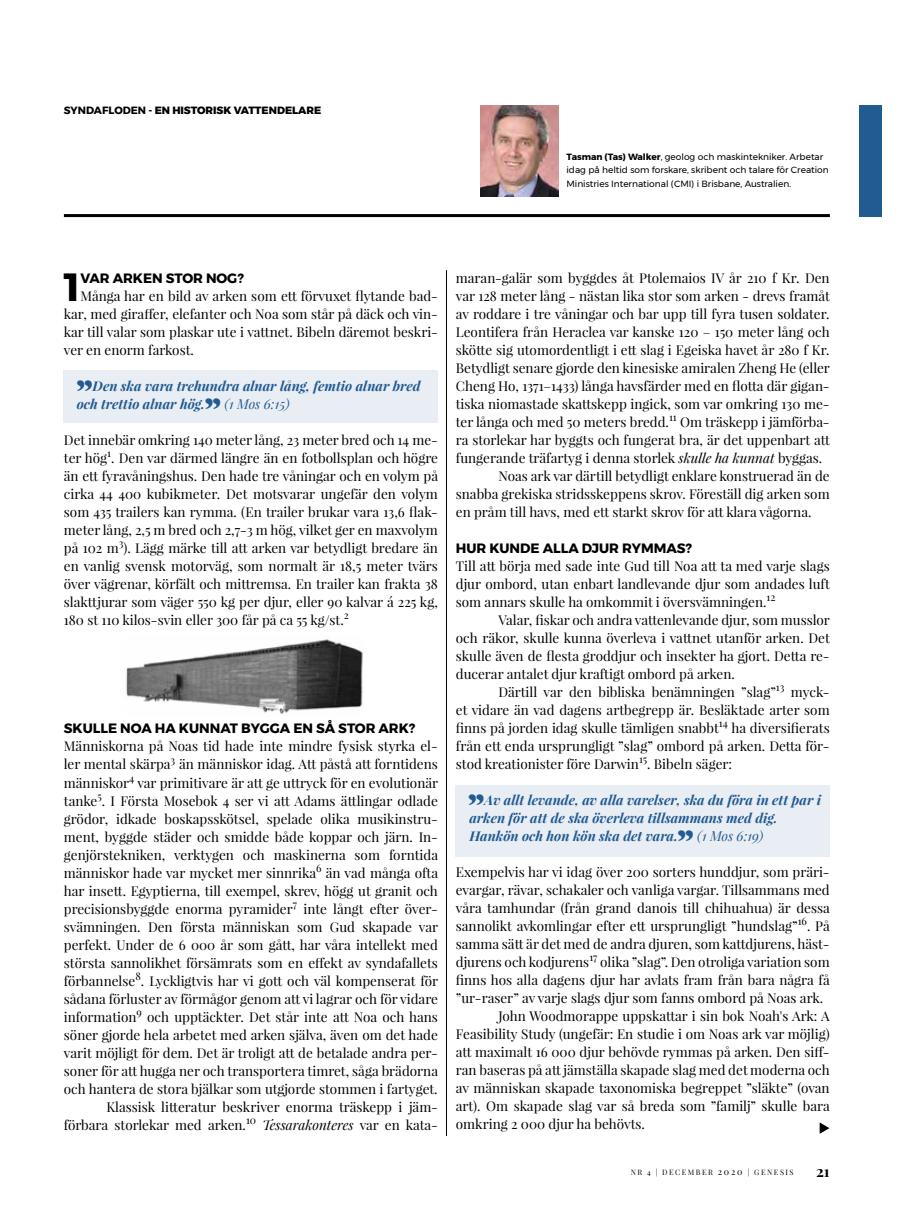
<style>
.page{position:relative;width:915px;height:1221px;background:#fff}
.page>*{position:absolute;margin:0;border:0;box-sizing:border-box;transform-origin:0 0}
.t1{font:700 39.15px "Montserrat";color:#000}
.t2{font:700 15px "Playfair Display";color:#000}
.t3{font:13.5px/18px "Playfair Display";color:#000;text-align:justify}
.t4{font:italic 700 13.5px/18px "Playfair Display";color:#225b92}
.t5{font:700 13.5px "Montserrat";color:#000}
.t6{font:800 10.5px "Montserrat";color:#000}
.t7{font:9px/13.5px "Montserrat";color:#000}
.t8{font:7.5px "Playfair Display";letter-spacing:.2em;color:#000}
.s1{font-weight:700}
.s2{font-family:"Gastromond";font-weight:400;font-style:normal;font-size:25.5px}
.s3{font-weight:400}
.s4{font-style:italic}
.s5{font-size:9px}
</style>
<div class="page">
<div style="left:455px;top:784px;width:374px;height:72px;background:#e9eef4"></div>
<div style="left:64px;top:369px;width:373px;height:53px;background:#e9eef4"></div>
<div style="left:858px;top:105px;width:23px;height:111px;background:#225b92"></div>
<hr style="left:64px;top:214px;width:765px;height:3px;background:#000">
<svg style="left:819px;top:1122px;width:10px;height:11px"></svg>
<hr style="left:446px;top:270px;width:1px;height:865px;background:#000">
<img style="left:126px;top:639px;width:237px;height:75px">
<img style="left:480px;top:105px;width:78px;height:92px">
<p class="t6" style="left:64px;top:102px;width:259px"><span class="s1">SYNDAFLODEN</span> - EN HISTORISK VATTENDELARE</p>
<p class="t7" style="left:566px;top:150px;width:264px"><span class="s1">Tasman (Tas) Walker</span>, geolog och maskintekniker. Arbetar idag på heltid som forskare, skribent och talare för Creation<br>Ministries International (CMI) i Brisbane, Australien.</p>
<h1 class="t1" style="left:64px;top:256px;width:17px">1</h1>
<p class="t5" style="left:80px;top:267px;width:165px">VAR ARKEN STOR NOG?</p>
<p class="t3" style="left:64px;top:287px;width:375px;text-indent:16px">Många har en bild av arken som ett förvuxet flytande bad&shy;kar, med giraffer, elefanter och Noa som står på däck och vin&shy;kar till valar som plaskar ute i vattnet. Bibeln däremot beskri&shy;ver en enorm farkost.</p>
<p class="t4" style="left:77px;top:377px;width:345px"><span class="s2">”</span>Den ska vara trehundra alnar lång, femtio alnar bred och trettio alnar hög.<span class="s2">”</span> <span class="s3">(1 Mos 6:15)</span></p>
<p class="t3" style="left:64px;top:431px;width:375px">Det innebär omkring 140 meter lång, 23 meter bred och 14 me&shy;ter hög<sup>1</sup>. Den var därmed längre än en fotbollsplan och högre än ett fyravåningshus. Den hade tre våningar och en volym på cirka 44 400 kubikmeter. Det motsvarar ungefär den volym som 435 trailers kan rymma. (En trailer brukar vara 13,6 flak&shy;meter lång, 2,5 m bred och 2,7-3 m hög, vilket ger en maxvolym på 102 m<sup>3</sup>). Lägg märke till att arken var betydligt bredare än en vanlig svensk motorväg, som normalt är 18,5 meter tvärs över vägrenar, körfält och mittremsa. En trailer kan frakta 38 slakttjurar som väger 550 kg per djur, eller 90 kalvar á 225 kg, 180 st 110 kilos-svin eller 300 får på ca 55 kg/st.<sup>2</sup></p>
<p class="t5" style="left:64px;top:717px;width:353px">SKULLE NOA HA KUNNAT BYGGA EN SÅ STOR ARK?</p>
<p class="t3" style="left:64px;top:737px;width:375px;text-align:right">Människorna på Noas tid hade inte mindre fysisk styrka el&shy;ler mental skärpa<sup>3</sup> än människor idag. Att påstå att forntidens människor<sup>4</sup> var primitivare är att ge uttryck för en evolutionär tanke<sup>5</sup>. I Första Mosebok 4 ser vi att Adams ättlingar odlade grödor, idkade boskapsskötsel, spelade olika musikinstru&shy;ment, byggde städer och smidde både koppar och järn. In&shy;genjörstekniken, verktygen och maskinerna som forntida människor hade var mycket mer sinnrika<sup>6</sup> än vad många ofta har insett. Egyptierna, till exempel, skrev, högg ut granit och precisionsbyggde enorma pyramider<sup>7</sup> inte långt efter över&shy;svämningen. Den första människan som Gud skapade var perfekt. Under de 6 000 år som gått, har våra intellekt med största sannolikhet försämrats som en effekt av syndafallets förbannelse<sup>8</sup>. Lyckligtvis har vi gott och väl kompenserat för sådana förluster av förmågor genom att vi lagrar och för vidare information<sup>9</sup> och upptäckter. Det står inte att Noa och hans söner gjorde hela arbetet med arken själva, även om det hade varit möjligt för dem. Det är troligt att de betalade andra per&shy;soner för att hugga ner och transportera timret, såga brädorna och hantera de stora bjälkar som utgjorde stommen i fartyget.<br>Klassisk litteratur beskriver enorma träskepp i jäm&shy;förbara storlekar med arken.<sup>10</sup> <span class="s4">Tessarakonteres</span> var en kata-</p>
<p class="t3" style="left:455px;top:268px;width:375px">maran-galär som byggdes åt Ptolemaios IV år 210 f Kr. Den</p>
<p class="t3" style="left:455px;top:286px;width:375px">var 128 meter lång - nästan lika stor som arken - drevs framåt</p>
<p class="t3" style="left:455px;top:304px;width:375px">av roddare i tre våningar och bar upp till fyra tusen soldater.</p>
<p class="t3" style="left:455px;top:322px;width:375px">Leontifera från Heraclea var kanske 120 – 150 meter lång och</p>
<p class="t3" style="left:455px;top:340px;width:375px">skötte sig utomordentligt i ett slag i Egeiska havet år 280 f Kr.</p>
<p class="t3" style="left:455px;top:358px;width:375px">Betydligt senare gjorde den kinesiske amiralen Zheng He (eller</p>
<p class="t3" style="left:455px;top:376px;width:375px">Cheng Ho, 1371–1433) långa havsfärder med en flotta där gigan-</p>
<p class="t3" style="left:455px;top:394px;width:375px">tiska niomastade skattskepp ingick, som var omkring 130 me-</p>
<p class="t3" style="left:455px;top:412px;width:375px">ter långa och med 50 meters bredd.<sup>11</sup> Om träskepp i jämförba-</p>
<p class="t3" style="left:455px;top:430px;width:375px">ra storlekar har byggts och fungerat bra, är det uppenbart att</p>
<p class="t3" style="left:455px;top:448px;width:368px">fungerande träfartyg i denna storlek <span class="s4">skulle ha kunnat</span> byggas.</p>
<p class="t3" style="left:498px;top:466px;width:332px">Noas ark var därtill betydligt enklare konstruerad än de</p>
<p class="t3" style="left:455px;top:484px;width:375px">snabba grekiska stridsskeppens skrov. Föreställ dig arken som</p>
<p class="t3" style="left:455px;top:502px;width:357px">en pråm till havs, med ett starkt skrov för att klara vågorna.</p>
<p class="t5" style="left:455px;top:537px;width:237px">HUR KUNDE ALLA DJUR RYMMAS?</p>
<p class="t3" style="left:455px;top:556px;width:375px">Till att börja med sade inte Gud till Noa att ta med varje slags djur ombord, utan enbart landlevande djur som andades luft som annars skulle ha omkommit i översvämningen.<sup>12</sup></p>
<p class="t3" style="left:455px;top:610px;width:375px;text-indent:43px">Valar, fiskar och andra vattenlevande djur, som musslor och räkor, skulle kunna överleva i vattnet utanför arken. Det skulle även de flesta groddjur och insekter ha gjort. Detta re&shy;ducerar antalet djur kraftigt ombord på arken.</p>
<p class="t3" style="left:455px;top:682px;width:375px;text-indent:43px">Därtill var den bibliska benämningen ”slag”<sup>13</sup> myck&shy;et vidare än vad dagens artbegrepp är. Besläktade arter som finns på jorden idag skulle tämligen snabbt<sup>14</sup> ha diversifierats från ett enda ursprungligt ”slag” ombord på arken. Detta för&shy;stod kreationister före Darwin<sup>15</sup>. Bibeln säger:</p>
<p class="t4" style="left:468px;top:790px;width:354px"><span class="s2">”</span>Av allt levande, av alla varelser, ska du föra in ett par i arken för att de ska överleva tillsammans med dig.<br>Hankön och hon kön ska det vara.<span class="s2">”</span> <span class="s3">(1 Mos 6:19)</span></p>
<p class="t3" style="left:455px;top:862px;width:375px">Exempelvis har vi idag över 200 sorters hunddjur, som präri-</p>
<p class="t3" style="left:455px;top:880px;width:375px">evargar, rävar, schakaler och vanliga vargar. Tillsammans med</p>
<p class="t3" style="left:455px;top:898px;width:375px">våra tamhundar (från grand danois till chihuahua) är dessa</p>
<p class="t3" style="left:455px;top:916px;width:375px">sannolikt avkomlingar efter ett ursprungligt ”hundslag”<sup>16</sup>. På</p>
<p class="t3" style="left:455px;top:934px;width:375px">samma sätt är det med de andra djuren, som kattdjurens, häst-</p>
<p class="t3" style="left:455px;top:952px;width:375px">djurens och kodjurens<sup>17</sup> olika ”slag”. Den otroliga variation som</p>
<p class="t3" style="left:455px;top:970px;width:375px">finns hos alla dagens djur har avlats fram från bara några få</p>
<p class="t3" style="left:455px;top:988px;width:369px">”ur-raser” av varje slags djur som fanns ombord på Noas ark.</p>
<p class="t3" style="left:498px;top:1006px;width:332px">John Woodmorappe uppskattar i sin bok Noah's Ark: A</p>
<p class="t3" style="left:455px;top:1024px;width:375px">Feasibility Study (ungefär: En studie i om Noas ark var möjlig)</p>
<p class="t3" style="left:455px;top:1042px;width:375px">att maximalt 16 000 djur behövde rymmas på arken. Den siff-</p>
<p class="t3" style="left:455px;top:1060px;width:375px">ran baseras på att jämställa skapade slag med det moderna och</p>
<p class="t3" style="left:455px;top:1078px;width:375px">av människan skapade taxonomiska begreppet ”släkte” (ovan</p>
<p class="t3" style="left:455px;top:1096px;width:375px">art). Om skapade slag var så breda som ”familj” skulle bara</p>
<p class="t3" style="left:455px;top:1114px;width:190px">omkring 2 000 djur ha behövts.</p>
<p class="t8" style="left:630px;top:1167px;width:164px">NR 4 | DECEMBER <span class="s5">2020</span> | GENESIS</p>
<p class="t2" style="left:815px;top:1161px;width:15px">21</p>
</div>
